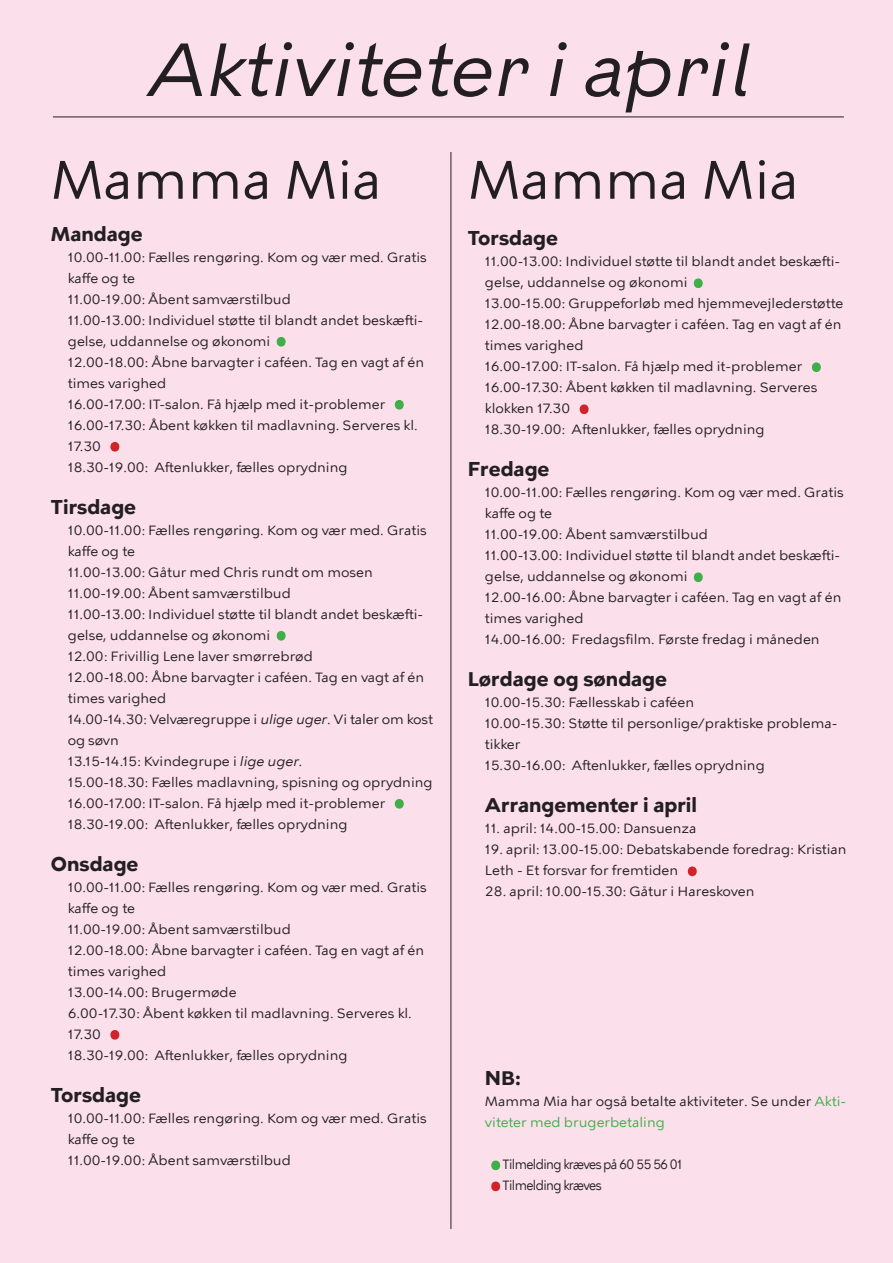
<style>
.page{position:relative;width:893px;height:1263px;background:#fbdfeb}
.page>*{position:absolute;margin:0;border:0;box-sizing:border-box;transform-origin:0 0}
.t1{font:90px "KBH Tekst 2";color:#40ae49;scale:.9 1}
.t2{font:90px "KBH Tekst 2";color:#d1232a;scale:.9 1}
.t3{font:italic 75px "KBH";color:#231f20}
.t4{font:54px "KBH Tekst 2";color:#231f20}
.t5{font:700 19.5px "KBH Tekst";color:#231f20}
.t6{font:13.5px/21px "KBH Tekst 2";color:#231f20}
.t7{font:13.5px/21px "KBH Tekst";color:#231f20}
.t8{font:13.5px "KBH Tekst 2";letter-spacing:-.05em;color:#231f20;scale:.9 1}
.s1{font-family:"KBH Tekst"}
.s2{font-family:"KBH Tekst 2"}
.s3{font-family:"KBH Tekst";font-style:italic}
.s4{color:#40ae49}
</style>
<div class="page">
<hr style="left:53px;top:117px;width:791px;height:1px;background:#231f20">
<hr style="left:451px;top:152px;width:1px;height:1077px;background:#231f20">
<h2 class="t3" style="left:149px;top:23px;width:603px">Aktiviteter i april</h2>
<h3 class="t4" style="left:51px;top:146px;width:332px">Mamma Mia</h3>
<h4 class="t5" style="left:51px;top:222px;width:93px">Mandage</h4>
<p class="t6" style="left:68px;top:246px;width:360px">10.00-11.00: Fælles rengøring. Kom og vær med. Gratis <span class="s1">kaffe og te</span></p>
<p class="t6" style="left:68px;top:288px;width:225px">11.00-19.00: Åbent samværstilbud</p>
<p class="t7" style="left:68px;top:309px;width:357px">11.00-13.00: Individuel støtte til blandt andet beskæfti&shy;<span class="s2">gelse, uddannelse og økonomi</span></p>
<p class="t1" style="left:270px;top:258px;width:25px">.</p>
<p class="t6" style="left:68px;top:351px;width:358px">12.00-18.00: Åbne barvagter i caféen. Tag en vagt af én times varighed</p>
<p class="t7" style="left:68px;top:393px;width:319px">16.00-17.00: IT-salon. Få hjælp med it-problemer</p>
<p class="t1" style="left:388px;top:321px;width:25px">.</p>
<p class="t6" style="left:68px;top:414px;width:351px">16.00-17.30: Åbent køkken til madlavning. Serveres kl.<br>17.30</p>
<p class="t2" style="left:104px;top:363px;width:25px">.</p>
<p class="t7" style="left:68px;top:456px;width:281px">18.30-19.00: Aftenlukker, fælles oprydning</p>
<h4 class="t5" style="left:51px;top:495px;width:87px">Tirsdage</h4>
<p class="t6" style="left:68px;top:519px;width:360px">10.00-11.00: Fælles rengøring. Kom og vær med. Gratis <span class="s1">kaffe og te</span></p>
<p class="t6" style="left:68px;top:561px;width:307px">11.00-13.00: Gåtur med Chris rundt om mosen</p>
<p class="t6" style="left:68px;top:582px;width:225px">11.00-19.00: Åbent samværstilbud</p>
<p class="t7" style="left:68px;top:603px;width:357px">11.00-13.00: Individuel støtte til blandt andet beskæfti&shy;<span class="s2">gelse, uddannelse og økonomi</span></p>
<p class="t1" style="left:270px;top:552px;width:25px">.</p>
<p class="t6" style="left:68px;top:645px;width:247px">12.00: Frivillig Lene laver smørrebrød</p>
<p class="t6" style="left:68px;top:666px;width:358px">12.00-18.00: Åbne barvagter i caféen. Tag en vagt af én times varighed</p>
<p class="t6" style="left:68px;top:708px;width:367px">14.00-14.30: Velværegruppe i <span class="s3">ulige uger</span>. Vi taler om kost og søvn</p>
<p class="t6" style="left:68px;top:750px;width:236px">13.15-14.15: Kvindegrupe i <span class="s3">lige uger.</span></p>
<p class="t6" style="left:68px;top:771px;width:366px">15.00-18.30: Fælles madlavning, spisning og oprydning</p>
<p class="t7" style="left:68px;top:792px;width:319px">16.00-17.00: IT-salon. Få hjælp med it-problemer</p>
<p class="t1" style="left:388px;top:720px;width:25px">.</p>
<p class="t7" style="left:68px;top:813px;width:281px">18.30-19.00: Aftenlukker, fælles oprydning</p>
<h4 class="t5" style="left:51px;top:852px;width:89px">Onsdage</h4>
<p class="t6" style="left:68px;top:876px;width:360px">10.00-11.00: Fælles rengøring. Kom og vær med. Gratis <span class="s1">kaffe og te</span></p>
<p class="t6" style="left:68px;top:918px;width:225px">11.00-19.00: Åbent samværstilbud</p>
<p class="t6" style="left:68px;top:939px;width:358px">12.00-18.00: Åbne barvagter i caféen. Tag en vagt af én times varighed</p>
<p class="t6" style="left:68px;top:981px;width:170px">13.00-14.00: Brugermøde</p>
<p class="t6" style="left:68px;top:1002px;width:345px">6.00-17.30: Åbent køkken til madlavning. Serveres kl.<br>17.30</p>
<p class="t2" style="left:104px;top:951px;width:25px">.</p>
<p class="t7" style="left:68px;top:1044px;width:281px">18.30-19.00: Aftenlukker, fælles oprydning</p>
<h4 class="t5" style="left:51px;top:1083px;width:92px">Torsdage</h4>
<p class="t6" style="left:68px;top:1107px;width:360px">10.00-11.00: Fælles rengøring. Kom og vær med. Gratis <span class="s1">kaffe og te</span></p>
<p class="t6" style="left:68px;top:1149px;width:225px">11.00-19.00: Åbent samværstilbud</p>
<h3 class="t4" style="left:468px;top:146px;width:332px">Mamma Mia</h3>
<h4 class="t5" style="left:468px;top:227px;width:92px">Torsdage</h4>
<p class="t7" style="left:485px;top:251px;width:357px">11.00-13.00: Individuel støtte til blandt andet beskæfti&shy;<span class="s2">gelse, uddannelse og økonomi</span></p>
<p class="t1" style="left:687px;top:199px;width:25px">.</p>
<p class="t6" style="left:485px;top:293px;width:360px">13.00-15.00: Gruppeforløb med hjemmevejlederstøtte</p>
<p class="t6" style="left:485px;top:314px;width:358px">12.00-18.00: Åbne barvagter i caféen. Tag en vagt af én times varighed</p>
<p class="t7" style="left:485px;top:356px;width:319px">16.00-17.00: IT-salon. Få hjælp med it-problemer</p>
<p class="t1" style="left:806px;top:283px;width:25px">.</p>
<p class="t6" style="left:485px;top:377px;width:334px">16.00-17.30: Åbent køkken til madlavning. Serveres klokken 17.30</p>
<p class="t2" style="left:573px;top:325px;width:25px">.</p>
<p class="t7" style="left:485px;top:419px;width:281px">18.30-19.00: Aftenlukker, fælles oprydning</p>
<h4 class="t5" style="left:468px;top:458px;width:83px">Fredage</h4>
<p class="t6" style="left:485px;top:482px;width:360px">10.00-11.00: Fælles rengøring. Kom og vær med. Gratis <span class="s1">kaffe og te</span></p>
<p class="t6" style="left:485px;top:524px;width:225px">11.00-19.00: Åbent samværstilbud</p>
<p class="t7" style="left:485px;top:545px;width:357px">11.00-13.00: Individuel støtte til blandt andet beskæfti&shy;<span class="s2">gelse, uddannelse og økonomi</span></p>
<p class="t1" style="left:687px;top:493px;width:25px">.</p>
<p class="t6" style="left:485px;top:587px;width:358px">12.00-16.00: Åbne barvagter i caféen. Tag en vagt af én times varighed</p>
<p class="t7" style="left:485px;top:629px;width:336px">14.00-16.00: Fredagsfilm. Første fredag i måneden</p>
<h4 class="t5" style="left:468px;top:668px;width:201px">Lørdage og søndage</h4>
<p class="t6" style="left:485px;top:692px;width:211px">10.00-15.30: Fællesskab i caféen</p>
<p class="t6" style="left:485px;top:713px;width:354px">10.00-15.30: Støtte til personlige/praktiske problema&shy;tikker</p>
<p class="t7" style="left:485px;top:755px;width:281px">15.30-16.00: Aftenlukker, fælles oprydning</p>
<h4 class="t5" style="left:485px;top:794px;width:214px">Arrangementer i april</h4>
<p class="t7" style="left:485px;top:818px;width:213px">11. april: 14.00-15.00: Dansuenza</p>
<p class="t6" style="left:485px;top:839px;width:363px">19. april: 13.00-15.00: Debatskabende foredrag: Kristian<br>Leth - Et forsvar for fremtiden</p>
<p class="t2" style="left:681px;top:787px;width:25px">.</p>
<p class="t6" style="left:485px;top:881px;width:271px">28. april: 10.00-15.30: Gåtur i Hareskoven</p>
<p class="t5" style="left:485px;top:1067px;width:37px">NB:</p>
<p class="t6" style="left:485px;top:1091px;width:363px">Mamma Mia har også betalte aktiviteter. Se under <span class="s4">Akti&shy;viteter med brugerbetaling</span></p>
<h1 class="t1" style="left:485px;top:1081px;width:25px">.</h1>
<p class="t8" style="left:502px;top:1156px;width:201px">Tilmelding kræves på 60 55 56 01</p>
<h1 class="t2" style="left:485px;top:1102px;width:25px">.</h1>
<p class="t8" style="left:502px;top:1177px;width:112px">Tilmelding kræves</p>
</div>
